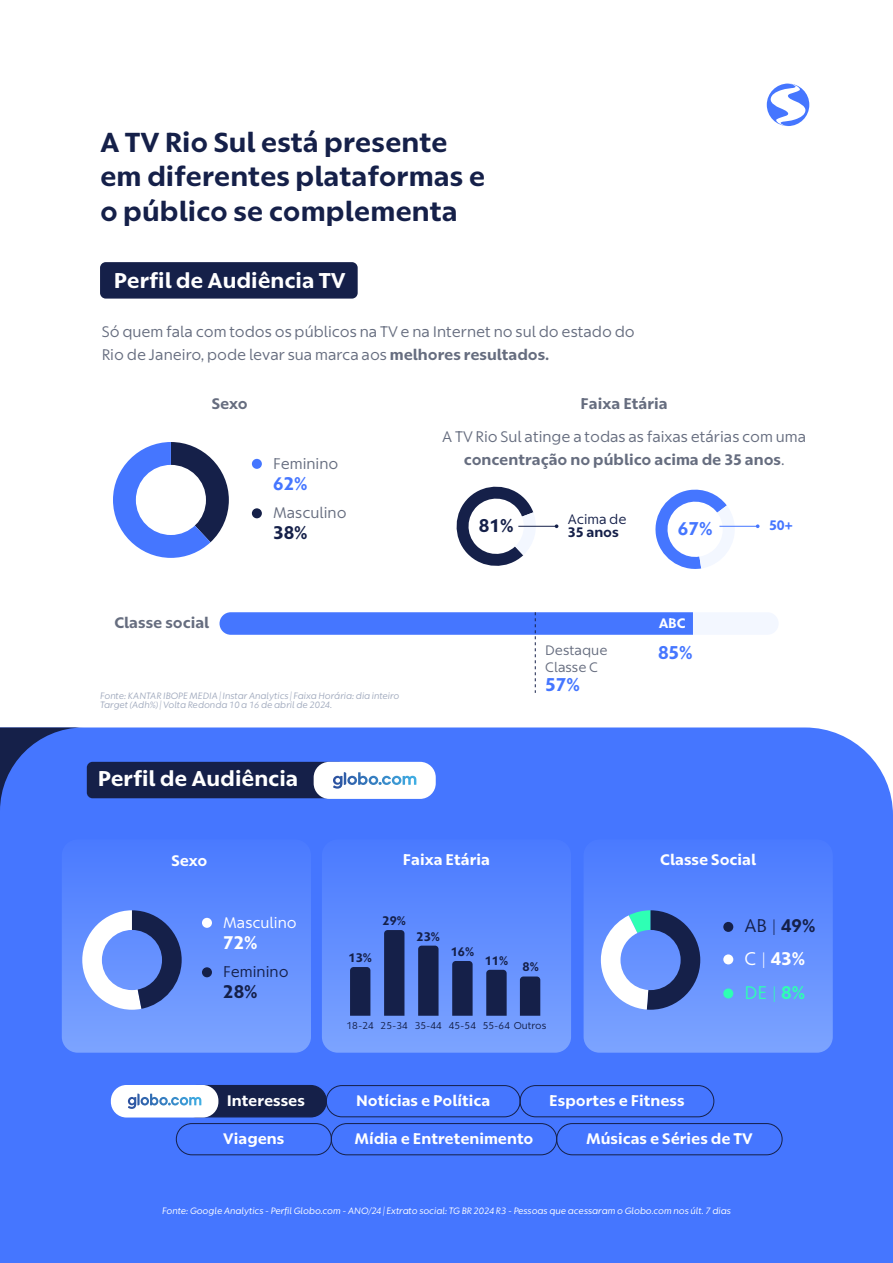
<style>
.page{position:relative;width:893px;height:1263px;background:#fff}
.page>*{position:absolute;margin:0;border:0;box-sizing:border-box;transform-origin:0 0}
.t1{font:27px/34.5px "Globotipo Variable";color:#152049}
.t2{font:21px "Globotipo Variable";color:#fff}
.t3{font:18.15px "Globotipo Variable";color:#4576ff}
.t4{font:18.15px "Globotipo Variable";color:#152049}
.t5{font:18px/33.3px "Globotipo Variable";color:#152049}
.t6{font:18px "Globotipo Variable";color:#4576ff}
.t7{font:18px "Globotipo Variable";color:#fff}
.t8{font:15px/22.5px "Globotipo Variable";color:#666d7f}
.t9{font:15px "Globotipo Variable";color:#fff}
.t10{font:15px "Globotipo Variable";color:#152049}
.t11{font:13.5px "Globotipo Variable";color:#666d7f}
.t12{font:13.5px/12.9px "Globotipo Variable";color:#152049}
.t13{font:13.5px "Globotipo Variable";color:#4576ff}
.t14{font:13.5px "Globotipo Variable";color:#fff}
.t15{font:12.3px "Globotipo Variable";color:#152049}
.t16{font:9.75px "Globotipo Variable";color:#152049}
.t17{font:9px "Globotipo Variable";color:#fff}
.t18{font:9px/9px "Globotipo Variable";color:#a3acbf}
.s1{font-size:15px}
.s2{color:#fff}
.s3{font-size:15px;color:#fff}
.s4{color:#2effb4}
.s5{font-size:15px;color:#2effb4}
</style>
<div class="page">
<svg style="left:767px;top:83px;width:42px;height:43px"></svg>
<div style="left:100px;top:262px;width:258px;height:37px;background:#152049;border-radius:6px"></div>
<svg style="left:113px;top:442px;width:116px;height:116px"></svg>
<div style="left:136px;top:465px;width:70px;height:70px;background:#fff;border-radius:50%"></div>
<div style="left:252px;top:459px;width:10px;height:10px;background:#4576ff;border-radius:50%"></div>
<div style="left:252px;top:508px;width:10px;height:10px;background:#152049;border-radius:50%"></div>
<svg style="left:456px;top:486px;width:81px;height:80px"></svg>
<svg style="left:655px;top:489px;width:83px;height:80px"></svg>
<hr style="left:518px;top:526px;width:39px;height:1px;background:#152049">
<hr style="left:719px;top:526px;width:39px;height:1px;background:#4576ff">
<div style="left:220px;top:612px;width:559px;height:23px;background:#f3f7ff;border-radius:11px"></div>
<svg style="left:220px;top:612px;width:473px;height:81px"></svg>
<div style="left:0;top:727px;width:893px;height:536px;background:#4576ff"></div>
<svg style="left:0;top:727px;width:84px;height:84px;background:#3b64d8"></svg>
<div style="left:87px;top:762px;width:257px;height:36px;background:#152049;border-radius:6px"></div>
<svg style="left:62px;top:839px;width:249px;height:214px;background:#618dfe"></svg>
<svg style="left:322px;top:839px;width:249px;height:214px;background:#618dfe"></svg>
<svg style="left:584px;top:839px;width:249px;height:214px;background:#618dfe"></svg>
<svg style="left:82px;top:910px;width:100px;height:100px"></svg>
<div style="left:202px;top:918px;width:10px;height:10px;background:#fff;border-radius:50%"></div>
<div style="left:202px;top:967px;width:10px;height:10px;background:#152049;border-radius:50%"></div>
<svg style="left:601px;top:910px;width:99px;height:100px"></svg>
<div style="left:723px;top:922px;width:10px;height:10px;background:#152049;border-radius:50%"></div>
<div style="left:723px;top:954px;width:10px;height:10px;background:#fff;border-radius:50%"></div>
<div style="left:723px;top:988px;width:10px;height:10px;background:#2effb4;border-radius:50%"></div>
<svg style="left:350px;top:967px;width:20px;height:49px"></svg>
<svg style="left:384px;top:930px;width:20px;height:86px;background:#15214b"></svg>
<svg style="left:418px;top:946px;width:21px;height:70px"></svg>
<svg style="left:452px;top:961px;width:21px;height:55px"></svg>
<svg style="left:486px;top:970px;width:21px;height:46px"></svg>
<svg style="left:520px;top:976px;width:20px;height:40px"></svg>
<div style="left:181px;top:1085px;width:145px;height:32px;background:#152049;border-radius:16px"></div>
<div style="left:181px;top:1085px;width:146px;height:32px;border:1px solid #152049;border-radius:16px"></div>
<div style="left:331px;top:1123px;width:226px;height:32px;border:1px solid #152049;border-radius:16px"></div>
<div style="left:556px;top:1123px;width:226px;height:32px;border:1px solid #152049;border-radius:16px"></div>
<div style="left:326px;top:1085px;width:194px;height:32px;border:1px solid #152049;border-radius:16px"></div>
<div style="left:520px;top:1085px;width:194px;height:32px;border:1px solid #152049;border-radius:16px"></div>
<div style="left:176px;top:1123px;width:156px;height:32px;border:1px solid #152049;border-radius:16px"></div>
<div style="left:111px;top:1085px;width:107px;height:32px;background:#fff;border-radius:16px"></div>
<svg style="left:128px;top:1093px;width:73px;height:16px"></svg>
<div style="left:314px;top:762px;width:122px;height:37px;background:#fff;border-radius:16px"></div>
<svg style="left:333px;top:772px;width:83px;height:17px"></svg>
<h1 class="t1" style="left:100px;top:125px;width:387px">A TV Rio Sul está presente em diferentes plataformas e o público se complementa</h1>
<h2 class="t2" style="left:114px;top:268px;width:233px">Perfil de Audiência TV</h2>
<p class="t8" style="left:102px;top:321px;width:534px">Só quem fala com todos os públicos na TV e na Internet no sul do estado do<br>Rio de Janeiro, pode levar sua marca aos melhores resultados.</p>
<p class="t8" style="left:212px;top:393px;width:38px">Sexo</p>
<p class="t8" style="left:581px;top:393px;width:89px">Faixa Etária</p>
<p class="t8" style="left:114px;top:612px;width:97px">Classe social</p>
<p class="t8" style="left:273px;top:453px;width:67px">Feminino</p>
<p class="t6" style="left:273px;top:473px;width:36px">62%</p>
<p class="t8" style="left:273px;top:502px;width:75px">Masculino</p>
<p class="t5" style="left:273px;top:516px;width:36px">38%</p>
<p class="t18" style="left:100px;top:691px;width:301px">Fonte: KANTAR IBOPE MEDIA | Instar Analytics | Faixa Horária: dia inteiro<br>Target (Adh%) | Volta Redonda 10 a 16 de abril de 2024.</p>
<h2 class="t2" style="left:98px;top:767px;width:202px">Perfil de Audiência</h2>
<p class="t8" style="left:442px;top:426px;width:365px;text-align:center">A TV Rio Sul atinge a todas as faixas etárias com uma concentração no público acima de 35 anos.</p>
<p class="t4" style="left:479px;top:515px;width:36px">81%</p>
<p class="t12" style="left:568px;top:513px;width:60px">Acima de<br>35 anos</p>
<p class="t3" style="left:678px;top:518px;width:36px">67%</p>
<p class="t13" style="left:769px;top:518px;width:25px">50+</p>
<p class="t14" style="left:659px;top:615px;width:28px">ABC</p>
<p class="t11" style="left:545px;top:643px;width:64px">Destaque</p>
<p class="t3" style="left:658px;top:642px;width:36px">85%</p>
<p class="t11" style="left:545px;top:659px;width:54px">Classe C</p>
<p class="t3" style="left:545px;top:674px;width:36px">57%</p>
<p class="t9" style="left:171px;top:852px;width:38px">Sexo</p>
<p class="t9" style="left:403px;top:851px;width:89px">Faixa Etária</p>
<p class="t9" style="left:660px;top:851px;width:97px">Classe Social</p>
<p class="t9" style="left:223px;top:914px;width:75px">Masculino</p>
<p class="t7" style="left:223px;top:932px;width:36px">72%</p>
<p class="t10" style="left:223px;top:963px;width:67px">Feminino</p>
<p class="t5" style="left:223px;top:975px;width:36px">28%</p>
<p class="t15" style="left:348px;top:951px;width:25px">13%</p>
<p class="t15" style="left:383px;top:914px;width:25px">29%</p>
<p class="t15" style="left:417px;top:930px;width:25px">23%</p>
<p class="t15" style="left:451px;top:945px;width:25px">16%</p>
<p class="t15" style="left:485px;top:954px;width:25px">11%</p>
<p class="t15" style="left:523px;top:960px;width:18px">8%</p>
<p class="t16" style="left:347px;top:1020px;width:201px">18-24 25-34 35-44 45-54 55-64 Outros</p>
<p class="t5" style="left:745px;top:909px;width:72px">AB <span class="s1">|</span> 49%<br><span class="s2">C</span> <span class="s3">|</span> <span class="s2">43%<br></span><span class="s4">DE</span> <span class="s5">|</span> <span class="s4">8%</span></p>
<p class="t9" style="left:227px;top:1092px;width:80px">Interesses</p>
<p class="t9" style="left:356px;top:1092px;width:136px">Notícias e Política</p>
<p class="t9" style="left:549px;top:1092px;width:137px">Esportes e Fitness</p>
<p class="t9" style="left:223px;top:1130px;width:63px">Viagens</p>
<p class="t9" style="left:354px;top:1130px;width:181px">Mídia e Entretenimento</p>
<p class="t9" style="left:586px;top:1130px;width:168px">Músicas e Séries de TV</p>
<p class="t17" style="left:162px;top:1205px;width:570px">Fonte: Google Analytics - Perfil Globo.com - ANO/24 | Extrato social: TG BR 2024 R3 - Pessoas que acessaram o Globo.com nos últ. 7 dias</p>
</div>
